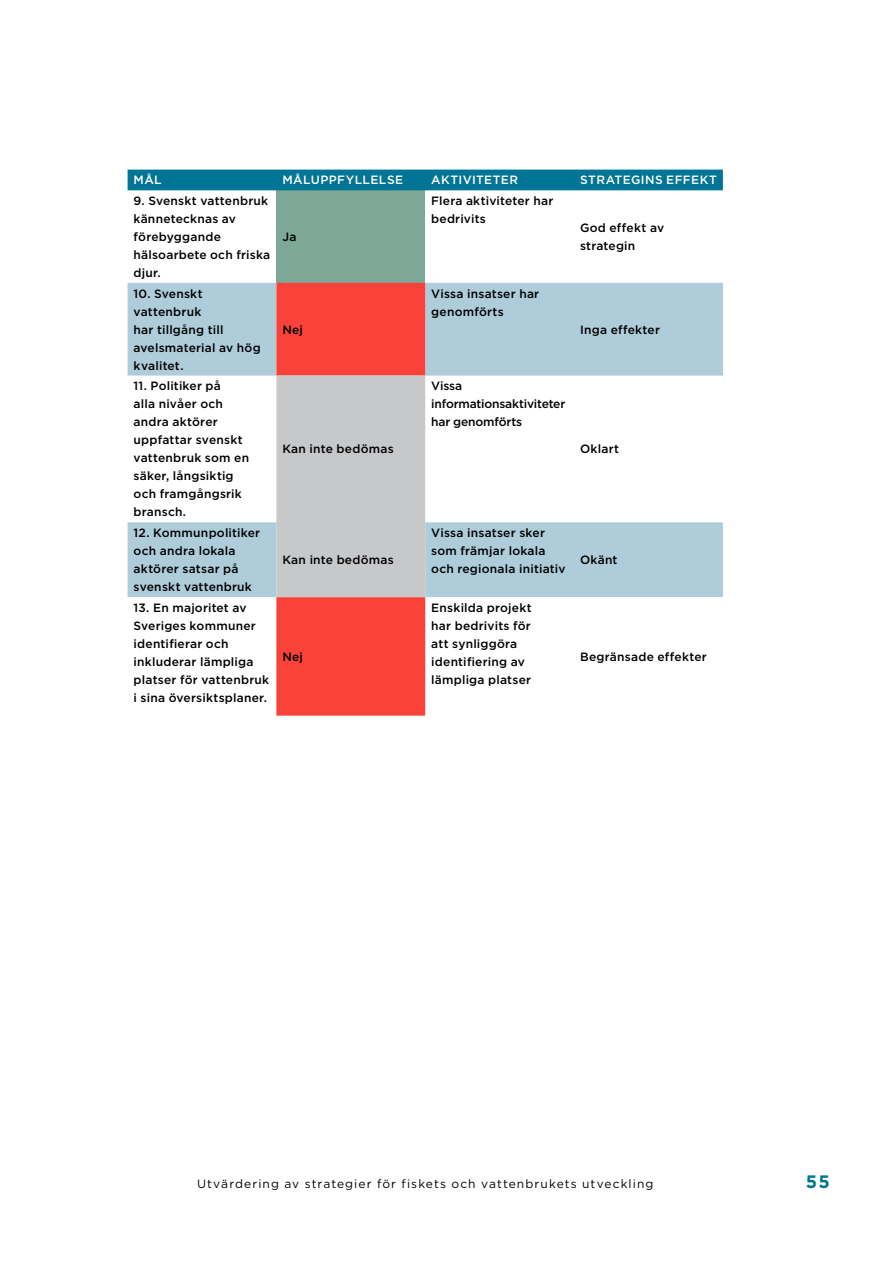
<style>
.page{position:relative;width:893px;height:1263px;background:#fff}
.page>*{position:absolute;margin:0;border:0;box-sizing:border-box;transform-origin:0 0}
.t1{font:700 18px "Gotham";color:#007595}
.TOC_Heading{font:500 12px/18px "Gotham";letter-spacing:.015em;color:#000}
.t2{font:12px "Gotham";letter-spacing:.09em;color:#000}
.TOC_Heading-2{font:500 12px "Gotham";letter-spacing:.03em;color:#fff}
.TOC_Heading-3{font:500 12px/18px "Gotham";letter-spacing:-.015em;color:#000}
</style>
<div class="page">
<svg style="left:128px;top:190px;width:595px;height:526px"></svg>
<div style="left:276px;top:190px;width:149px;height:93px;background:#7da897"></div>
<svg style="left:128px;top:283px;width:595px;height:314px;fill:#afccda"></svg>
<div style="left:276px;top:283px;width:149px;height:433px;background:#f9423a"></div>
<div style="left:276px;top:376px;width:149px;height:221px;background:#c7c8ca"></div>
<div style="left:128px;top:170px;width:595px;height:20px;background:#007595"></div>
<p class="TOC_Heading-2" style="left:134px;top:173px;width:30px">MÅL</p>
<p class="TOC_Heading-2" style="left:282px;top:173px;width:122px">MÅLUPPFYLLELSE</p>
<p class="TOC_Heading-2" style="left:431px;top:173px;width:88px">AKTIVITETER</p>
<p class="TOC_Heading-2" style="left:580px;top:173px;width:138px">STRATEGINS EFFEKT</p>
<p class="TOC_Heading" style="left:134px;top:191px;width:138px">9. Svenskt vattenbruk kännetecknas av förebyggande hälsoarbete och friska djur.</p>
<p class="TOC_Heading" style="left:134px;top:284px;width:129px">10. Svenskt vattenbruk<br>har tillgång till avelsmaterial av hög kvalitet.</p>
<p class="TOC_Heading" style="left:134px;top:377px;width:117px">11. Politiker på<br>alla nivåer och andra aktörer uppfattar svenskt vattenbruk som en säker, långsiktig och framgångsrik bransch.</p>
<p class="TOC_Heading" style="left:134px;top:524px;width:128px">12. Kommunpolitiker och andra lokala aktörer satsar på svenskt vattenbruk</p>
<p class="TOC_Heading" style="left:134px;top:598px;width:137px">13. En majoritet av<br>Sveriges kommuner identifierar och inkluderar lämpliga platser för vattenbruk i sina översiktsplaner.</p>
<p class="TOC_Heading" style="left:282px;top:227px;width:16px">Ja</p>
<p class="TOC_Heading" style="left:282px;top:320px;width:22px">Nej</p>
<p class="TOC_Heading" style="left:282px;top:440px;width:113px">Kan inte bedömas</p>
<p class="TOC_Heading" style="left:282px;top:551px;width:113px">Kan inte bedömas</p>
<p class="TOC_Heading" style="left:282px;top:647px;width:22px">Nej</p>
<p class="TOC_Heading" style="left:431px;top:191px;width:124px">Flera aktiviteter har bedrivits</p>
<p class="TOC_Heading" style="left:431px;top:284px;width:110px">Vissa insatser har genomförts</p>
<p class="TOC_Heading" style="left:580px;top:218px;width:86px">God effekt av strategin</p>
<p class="TOC_Heading" style="left:580px;top:320px;width:81px">Inga effekter</p>
<p class="TOC_Heading-3" style="left:431px;top:377px;width:136px">Vissa informationsaktiviteter har genomförts</p>
<p class="TOC_Heading" style="left:580px;top:440px;width:40px">Oklart</p>
<p class="TOC_Heading" style="left:431px;top:524px;width:136px">Vissa insatser sker som främjar lokala och regionala initiativ</p>
<p class="TOC_Heading" style="left:431px;top:598px;width:102px">Enskilda projekt har bedrivits för att synliggöra identifiering av lämpliga platser</p>
<p class="TOC_Heading" style="left:580px;top:551px;width:39px">Okänt</p>
<p class="TOC_Heading" style="left:580px;top:647px;width:128px">Begränsade effekter</p>
<p class="t2" style="left:197px;top:1177px;width:458px">Utvärdering av strategier för fiskets och vattenbrukets utveckling</p>
<h1 class="t1" style="left:806px;top:1171px;width:25px">55</h1>
</div>
